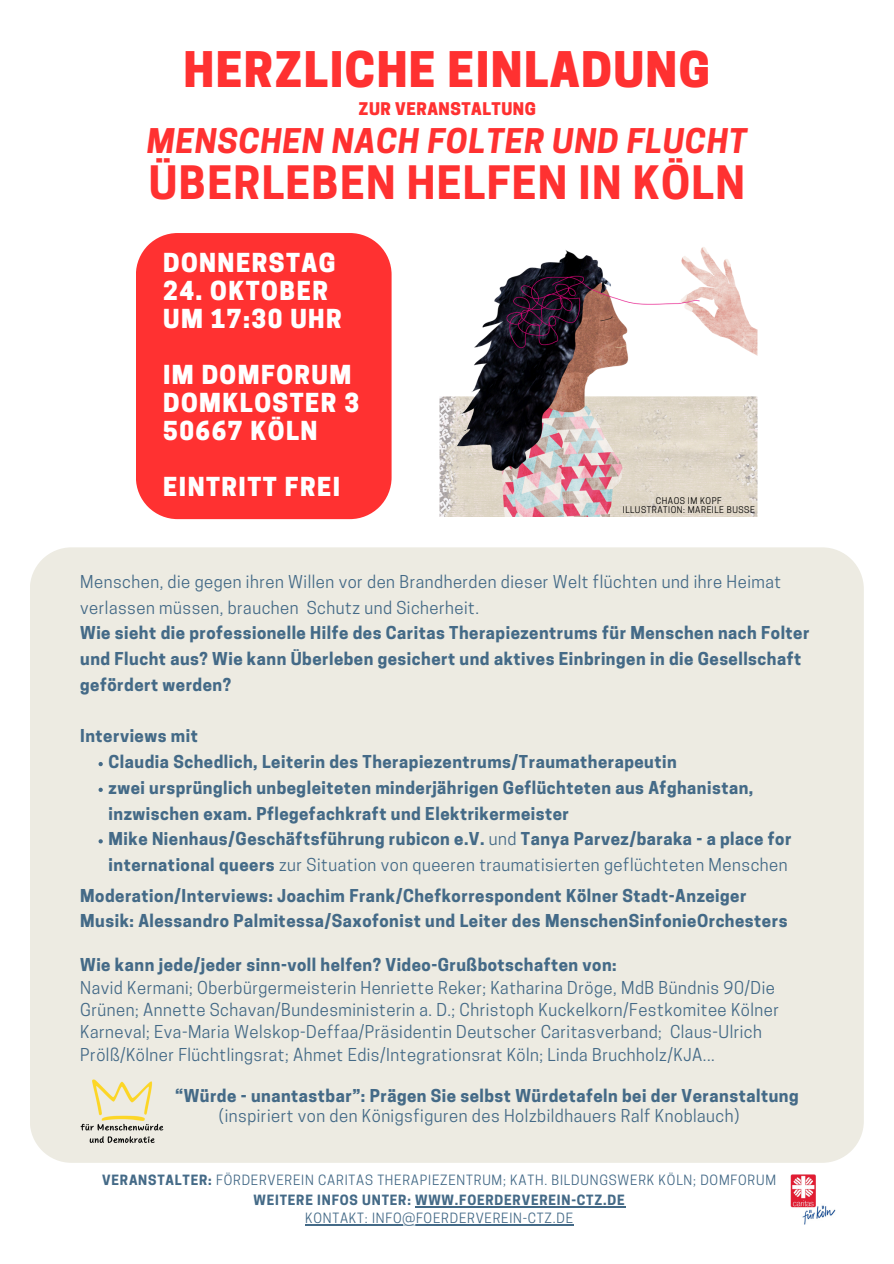
<style>
.page{position:relative;width:894px;height:1264px;background:#fff}
.page>*{position:absolute;margin:0;border:0;box-sizing:border-box;transform-origin:0 0}
.t1{font:800 46.05px "Cooper Hewitt";letter-spacing:.03em;color:#ff3131}
.t2{font:700 43.2px "Cooper Hewitt";letter-spacing:.03em;color:#ff3131}
.t3{font:italic 700 31.95px "Cooper Hewitt";letter-spacing:.03em;color:#ff3131}
.t4{font:800 24.6px/28px "Cooper Hewitt";letter-spacing:.06em;color:#fff}
.t5{font:700 16.65px/25.8px "Cooper Hewitt";letter-spacing:.03em;color:#446a87}
.t6{font:16.65px/22.4px "Cooper Hewitt";letter-spacing:.03em;color:#446a87}
.t7{font:800 16.35px "Cooper Hewitt";letter-spacing:.03em;color:#ff3131}
.t8{font:13.35px "Cooper Hewitt";letter-spacing:.06em;color:#446a87}
.t9{font:700 13.35px "Cooper Hewitt";letter-spacing:.06em;color:#446a87}
.t10{font:8.7px "Cooper Hewitt";letter-spacing:.06em;color:#000}
.s1{font-weight:400}
.s2{font-weight:700}
</style>
<div class="page">
<div style="left:136px;top:233px;width:255px;height:286px;background:#ff3131"></div>
<div style="left:30px;top:547px;width:833px;height:615px;background:#edebe2"></div>
<img style="left:790px;top:1174px;width:45px;height:50px">
<img style="left:439px;top:247px;width:318px;height:269px">
<img style="left:80px;top:1070px;width:83px;height:83px">
<svg style="left:98px;top:762px;width:5px;height:4px"></svg>
<svg style="left:98px;top:787px;width:5px;height:5px"></svg>
<svg style="left:98px;top:839px;width:5px;height:4px"></svg>
<hr style="left:415px;top:1205px;width:210px;height:2px;background:#446a87">
<hr style="left:305px;top:1224px;width:268px;height:1px;background:#446a87">
<h3 class="t1" style="left:183px;top:52px;width:528px">HERZLICHE EINLADUNG</h3>
<h3 class="t7" style="left:358px;top:103px;width:179px">ZUR VERANSTALTUNG</h3>
<h3 class="t3" style="left:147px;top:129px;width:601px">MENSCHEN NACH FOLTER UND FLUCHT</h3>
<h3 class="t2" style="left:149px;top:167px;width:597px">ÜBERLEBEN HELFEN IN KÖLN</h3>
<h3 class="t4" style="left:163px;top:252px;width:174px">DONNERSTAG</h3>
<h3 class="t4" style="left:163px;top:280px;width:180px">24. OKTOBER<br>UM 17:30 UHR</h3>
<p class="t4" style="left:163px;top:364px;width:197px">IM DOMFORUM<br>DOMKLOSTER 3<br>50667 KÖLN</p>
<p class="t4" style="left:163px;top:476px;width:178px">EINTRITT FREI</p>
<h4 class="t10" style="left:655px;top:497px;width:67px">CHAOS IM KOPF</h4>
<h6 class="t10" style="left:622px;top:506px;width:133px">ILLUSTRATION: MAREILE BUSSE</h6>
<p class="t5" style="left:80px;top:570px;width:730px"><span class="s1">Menschen, die gegen ihren Willen vor den Brandherden dieser Welt flüchten und ihre Heimat verlassen müssen, brauchen Schutz und Sicherheit.<br></span>Wie sieht die professionelle Hilfe des Caritas Therapiezentrums für Menschen nach Folter und Flucht aus? Wie kann Überleben gesichert und aktives Einbringen in die Gesellschaft gefördert werden?</p>
<h4 class="t5" style="left:80px;top:725px;width:119px">Interviews mit</h4>
<h4 class="t5" style="left:109px;top:751px;width:569px">Claudia Schedlich, Leiterin des Therapiezentrums/Traumatherapeutin</h4>
<p class="t5" style="left:109px;top:776px;width:646px">zwei ursprünglich unbegleiteten minderjährigen Geflüchteten aus Afghanistan, inzwischen exam. Pflegefachkraft und Elektrikermeister</p>
<p class="t5" style="left:109px;top:828px;width:684px">Mike Nienhaus/Geschäftsführung rubicon e.V. <span class="s1">und</span> Tanya Parvez/baraka - a place for international queers <span class="s1">zur Situation von queeren traumatisierten geflüchteten Menschen</span></p>
<p class="t5" style="left:80px;top:884px;width:708px">Moderation/Interviews: Joachim Frank/Chefkorrespondent Kölner Stadt-Anzeiger<br>Musik: Alessandro Palmitessa/Saxofonist und Leiter des MenschenSinfonieOrchesters</p>
<h4 class="t6" style="left:80px;top:956px;width:700px"><span class="s2">Wie kann jede/jeder sinn-voll helfen? Video-Grußbotschaften von:<br></span>Navid Kermani; Oberbürgermeisterin Henriette Reker; Katharina Dröge, MdB Bündnis 90/Die Grünen; Annette Schavan/Bundesministerin a. D.; Christoph Kuckelkorn/Festkomitee Kölner Karneval; Eva-Maria Welskop-Deffaa/Präsidentin Deutscher Caritasverband; Claus-Ulrich Prölß/Kölner Flüchtlingsrat; Ahmet Edis/Integrationsrat Köln; Linda Bruchholz/KJA...</h4>
<h4 class="t5" style="left:219px;top:1087px;width:581px;line-height:20.1px;text-indent:-44px">“Würde - unantastbar”: Prägen Sie selbst Würdetafeln bei der Veranstaltung <span class="s1">(inspiriert von den Königsfiguren des Holzbildhauers Ralf Knoblauch)</span></h4>
<h6 class="t8" style="left:102px;top:1175px;width:675px"><span class="s2">VERANSTALTER:</span> FÖRDERVEREIN CARITAS THERAPIEZENTRUM; KATH. BILDUNGSWERK KÖLN; DOMFORUM</h6>
<p class="t9" style="left:253px;top:1195px;width:372px">WEITERE INFOS UNTER: WWW.FOERDERVEREIN-CTZ.DE</p>
<p class="t8" style="left:305px;top:1213px;width:269px">KONTAKT: INFO@FOERDERVEREIN-CTZ.DE</p>
</div>
